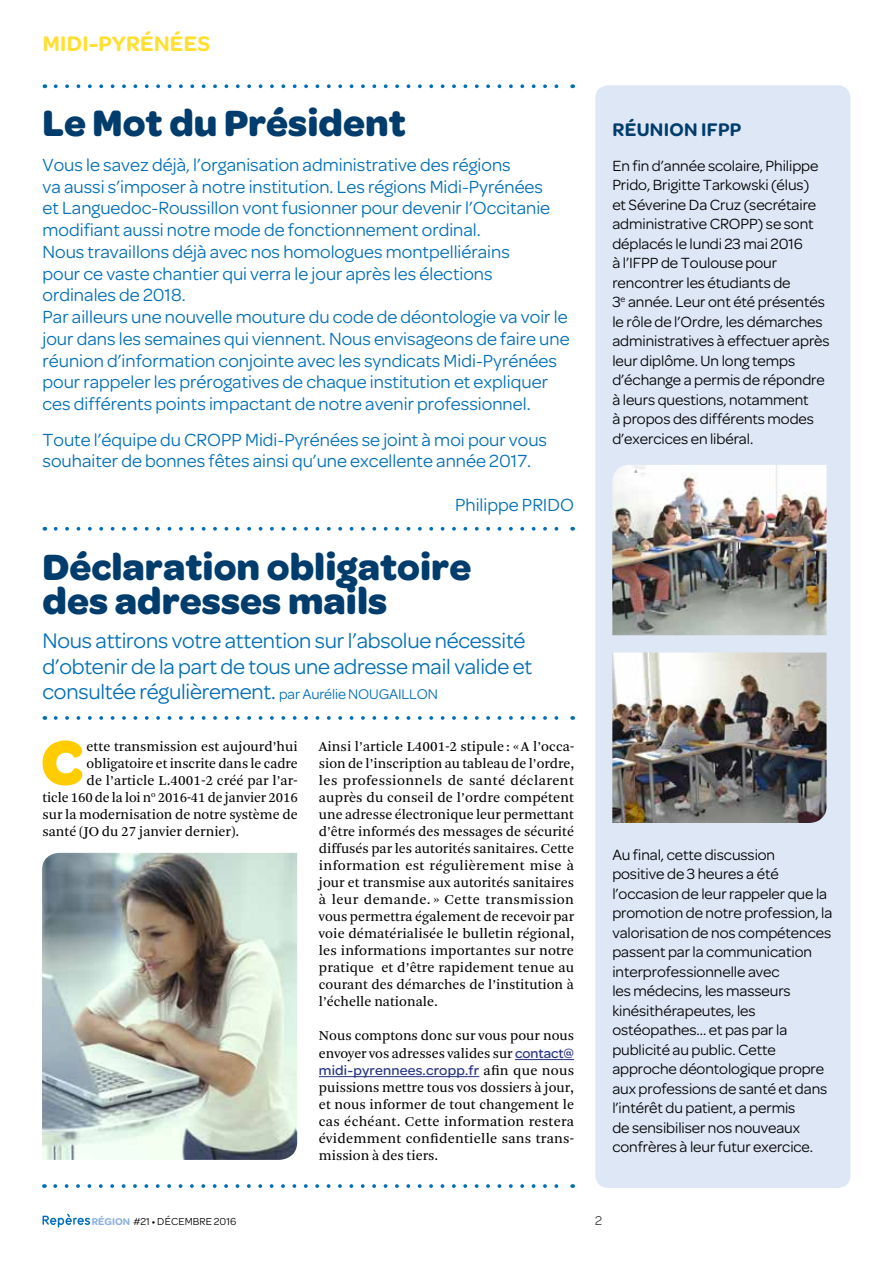
<style>
.page{position:relative;width:893px;height:1263px;background:#fff}
.page>*{position:absolute;margin:0;border:0;box-sizing:border-box;transform-origin:0 0}
.t1{font:700 66.75px "Omnes";color:#fc0}
.t2{font:700 39px/34.2px "Omnes";color:#003c6c}
.t3{font:22.5px/25.5px "Omnes";letter-spacing:-.01em;color:#006eb8}
.t4{font:600 22.5px "Omnes";letter-spacing:.015em;color:#ffdf30}
.t5{font:600 19.5px "Omnes";letter-spacing:.015em;color:#003c6c}
.t6{font:18.75px/21.8px "Omnes";color:#006eb8}
.t7{font:15.75px/19.5px "Omnes";letter-spacing:-.005em;color:#000}
.t8{font:14.25px/17.1px "Arnhem Blond";color:#000;text-align:justify}
.t9{font:500 14.25px "Omnes";letter-spacing:.01em;color:#283583}
.t10{font:300 13.5px "Omnes";color:#000}
.t11{font:10.8px "Omnes";color:#000}
.s1{font-size:15px}
.s2{font-family:"Omnes";font-weight:500;color:#283583}
.s3{font-family:"Arnhem Blond";font-weight:400;color:#000}
.s4{font-weight:600;font-size:10.5px;color:#8ab0de}
.s5{font-weight:500;font-size:10.5px}
</style>
<div class="page">
<svg style="left:43px;top:1214px;width:47px;height:13px"></svg>
<div style="left:595px;top:85px;width:255px;height:1103px;background:#dee7f6;border-radius:13px"></div>
<hr style="left:515px;top:1059px;width:59px;height:1px;background:#283583">
<hr style="left:319px;top:1076px;width:160px;height:1px;background:#283583">
<svg style="left:56px;top:716px;width:517px;height:4px"></svg>
<svg style="left:56px;top:527px;width:517px;height:4px"></svg>
<svg style="left:55px;top:1184px;width:518px;height:4px"></svg>
<img style="left:42px;top:853px;width:255px;height:307px">
<svg style="left:56px;top:84px;width:517px;height:4px"></svg>
<img style="left:612px;top:465px;width:214px;height:170px">
<img style="left:612px;top:652px;width:214px;height:171px">
<h3 class="t4" style="left:43px;top:31px;width:169px">MIDI-PYRÉNÉES</h3>
<h2 class="t2" style="left:43px;top:106px;width:365px">Le Mot du Président</h2>
<p class="t6" style="left:43px;top:154px;width:529px">Vous le savez déjà, l’organisation administrative des régions<br>va aussi s’imposer à notre institution. Les régions Midi-Pyrénées<br>et Languedoc-Roussillon vont fusionner pour devenir l’Occitanie modifiant aussi notre mode de fonctionnement ordinal.<br>Nous travaillons déjà avec nos homologues montpelliérains<br>pour ce vaste chantier qui verra le jour après les élections ordinales de 2018.<br>Par ailleurs une nouvelle mouture du code de déontologie va voir le jour dans les semaines qui viennent. Nous envisageons de faire une réunion d’information conjointe avec les syndicats Midi-Pyrénées pour rappeler les prérogatives de chaque institution et expliquer ces différents points impactant de notre avenir professionnel.</p>
<h3 class="t6" style="left:43px;top:428px;width:506px">Toute l’équipe du CROPP Midi-Pyrénées se joint à moi pour vous souhaiter de bonnes fêtes ainsi qu’une excellente année 2017.</h3>
<h3 class="t6" style="left:455px;top:494px;width:120px">Philippe PRIDO</h3>
<h2 class="t2" style="left:43px;top:550px;width:430px">Déclaration obligatoire des adresses mails</h2>
<h3 class="t3" style="left:43px;top:628px;width:491px">Nous attirons votre attention sur l’absolue nécessité d’obtenir de la part de tous une adresse mail valide et consultée régulièrement. <span class="s1">par Aurélie NOUGAI LLON</span></h3>
<h1 class="t1" style="left:41px;top:724px;width:45px">C</h1>
<p class="t8" style="left:87px;top:738px;width:213px">ette transmission est aujourd’hui</p>
<p class="t8" style="left:87px;top:755px;width:213px">obligatoire et inscrite dans le cadre</p>
<p class="t8" style="left:87px;top:772px;width:213px">de l’article L.4001-2 créé par l’ar-</p>
<p class="t8" style="left:43px;top:789px;width:257px">ticle 160 de la loi n<sup>o</sup> 2016-41 de janvier 2016</p>
<p class="t8" style="left:43px;top:806px;width:257px">sur la modernisation de notre système de</p>
<p class="t8" style="left:43px;top:823px;width:198px">santé (JO du 27 janvier dernier).</p>
<p class="t8" style="left:319px;top:738px;width:257px">Ainsi l’article L4001-2 stipule : «A l’occa&shy;sion de l’inscription au tableau de l’ordre, les professionnels de santé déclarent auprès du conseil de l’ordre compétent une adresse électronique leur permettant d’être informés des messages de sécurité diffusés par les autorités sanitaires. Cette information est régulièrement mise à jour et transmise aux autorités sanitaires à leur demande.» Cette transmission vous permettra également de recevoir par voie dématérialisée le bulletin régional, les informations importantes sur notre pratique et d’être rapidement tenue au courant des démarches de l’institution à l’échelle nationale.</p>
<p class="t8" style="left:319px;top:1028px;width:257px">Nous comptons donc sur vous pour nous envoyer vos adresses valides sur <span class="s2">contact@</span></p>
<p class="t9" style="left:319px;top:1062px;width:257px">midi-pyrennees.cropp.fr <span class="s3">afin que nous</span></p>
<p class="t8" style="left:319px;top:1079px;width:257px">puissions mettre tous vos dossiers à jour, et nous informer de tout changement le cas échéant. Cette information restera évidemment confidentielle sans trans&shy;mission à des tiers.</p>
<h3 class="t5" style="left:612px;top:119px;width:50px">RÉUNION</h3>
<h3 class="t5" style="left:701px;top:119px;width:42px">IFPP</h3>
<p class="t7" style="left:612px;top:156px;width:219px">En fin d’année scolaire, Philippe<br>Prido, Brigitte Tarkowski (élus)<br>et Séverine Da Cruz (secrétaire administrative CROPP) se sont déplacés le lundi 23 mai 2016<br>à l’I FPP de Toulouse pour rencontrer les étudiants de<br>3<sup>e</sup> année. Leur ont été présentés le rôle de l’Ordre, les démarches administratives à effectuer après leur diplôme. Un long temps d’échange a permis de répondre à leurs questions, notamment<br>à propos des différents modes d’exercices en libéral.</p>
<p class="t7" style="left:612px;top:845px;width:221px">Au final, cette discussion<br>positive de 3 heures a été l’occasion de leur rappeler que la promotion de notre profession, la valorisation de nos compétences passent par la communication interprofessionnelle avec<br>les médecins, les masseurs kinésithérapeutes, les ostéopathes... et pas par la publicité au public. Cette approche déontologique propre aux professions de santé et dans l’intérêt du patient, a permis<br>de sensibiliser nos nouveaux confrères à leur futur exercice.</p>
<p class="t11" style="left:92px;top:1215px;width:109px"><span class="s4">RÉGION</span> #21 <span class="s5">•</span> DÉCEMBRE</p>
<p class="t11" style="left:214px;top:1215px;width:24px">2016</p>
<p class="t10" style="left:595px;top:1213px;width:8px">2</p>
</div>
